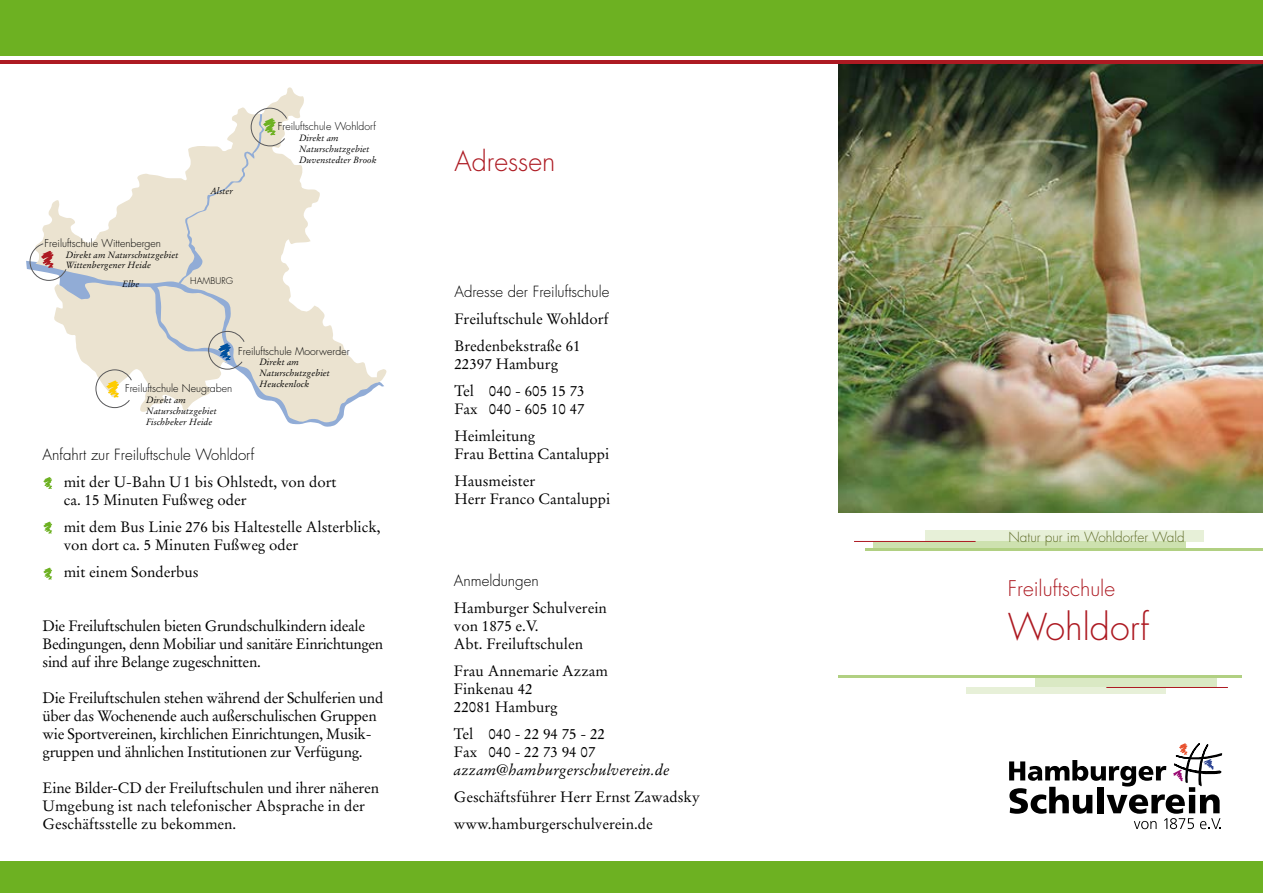
<style>
.page{position:relative;width:1263px;height:893px;background:#fff}
.page>*{position:absolute;margin:0;border:0;box-sizing:border-box;transform-origin:0 0}
.t1{font:300 36px "Futura";color:#ad1a22}
.t2{font:300 27px "Futura";color:#ad1a22}
.t3{font:300 21px "Futura";color:#ad1a22}
.t4{font:15px/18px "Stempel Garamond";color:#000}
.t5{font:15px/18px "Stempel Garamond";letter-spacing:-.02em;color:#000}
.t6{font:300 15px "Futura";color:#000}
.t7{font:italic 15px "Stempel Garamond";color:#000}
.t8{font:300 13.65px "Futura";color:#616e2a}
.t9{font:300 10.5px "Futura";color:#000}
.t10{font:italic 9px/10.8px "Stempel Garamond";color:#000}
.t11{font:300 9px "Futura";color:#000}
</style>
<div class="page">
<img style="left:839px;top:64px;width:424px;height:449px">
<div style="left:0;top:0;width:1263px;height:55px;background:#6db122"></div>
<div style="left:0;top:861px;width:1263px;height:32px;background:#6db122"></div>
<hr style="left:0;top:60px;width:1263px;height:4px;background:#ad1a22">
<div style="left:926px;top:530px;width:278px;height:12px;background:#e7f0d8"></div>
<div style="left:873px;top:542px;width:312px;height:7px;background:#cde1af"></div>
<hr style="left:854px;top:541px;width:121px;height:1px;background:#ad1a22">
<div style="left:1035px;top:677px;width:181px;height:11px;background:#dae9c4"></div>
<div style="left:966px;top:688px;width:199px;height:6px;background:#e7f0d8"></div>
<hr style="left:838px;top:676px;width:403px;height:2px;background:#b1d082">
<hr style="left:1106px;top:687px;width:122px;height:1px;background:#ad1a22">
<hr style="left:865px;top:549px;width:398px;height:2px;background:#b1d082">
<svg style="left:1009px;top:743px;width:214px;height:86px"></svg>
<svg style="left:43px;top:477px;width:9px;height:12px"></svg>
<svg style="left:43px;top:567px;width:10px;height:13px"></svg>
<svg style="left:43px;top:521px;width:10px;height:13px"></svg>
<svg style="left:269px;top:87px;width:118px;height:336px"></svg>
<svg style="left:30px;top:106px;width:257px;height:307px"></svg>
<p class="t10" style="left:210px;top:185px;width:24px">Alster</p>
<p class="t9" style="left:45px;top:237px;width:118px">Freiluftschule Wittenbergen</p>
<p class="t10" style="left:66px;top:249px;width:114px">Direkt am Naturschutzgebiet<br>Wittenbergener Heide</p>
<p class="t10" style="left:122px;top:279px;width:19px">Elbe</p>
<p class="t11" style="left:190px;top:275px;width:44px">HAMBURG</p>
<p class="t9" style="left:278px;top:120px;width:100px">Freiluftschule Wohldorf</p>
<p class="t10" style="left:299px;top:133px;width:79px">Direkt am<br>Naturschutzgebiet<br>Duvenstedter Brook</p>
<p class="t9" style="left:238px;top:344px;width:113px">Freiluftschule Moorwerder</p>
<p class="t10" style="left:259px;top:357px;width:72px">Direkt am<br>Naturschutzgebiet<br>Heuckenlock</p>
<p class="t9" style="left:125px;top:382px;width:109px">Freiluftschule Neugraben</p>
<p class="t10" style="left:146px;top:394px;width:72px">Direkt am<br>Naturschutzgebiet<br>Fischbeker Heide</p>
<p class="t6" style="left:43px;top:445px;width:213px">Anfahrt zur Freiluftschule Wohldorf</p>
<p class="t4" style="left:64px;top:473px;width:274px">mit der U-Bahn U1 bis Ohlstedt, von dort ca. 15 Minuten Fußweg oder</p>
<p class="t4" style="left:64px;top:518px;width:318px">mit dem Bus Linie 276 bis Haltestelle Alsterblick, von dort ca. 5 Minuten Fußweg oder</p>
<p class="t4" style="left:64px;top:563px;width:137px">mit einem Sonderbus</p>
<p class="t5" style="left:43px;top:617px;width:342px">Die Freiluftschulen bieten Grundschulkindern ideale<br>Bedingungen, denn Mobiliar und sanitäre Einrichtungen sind auf ihre Belange zugeschnitten.</p>
<p class="t5" style="left:43px;top:689px;width:342px">Die Freiluftschulen stehen während der Schulferien und über das Wochenende auch außerschulischen Gruppen wie Sportvereinen, kirchlichen Einrichtungen, Musik&shy;gruppen und ähnlichen Institutionen zur Verfügung.</p>
<p class="t4" style="left:43px;top:779px;width:338px">Eine Bilder-CD der Freiluftschulen und ihrer näheren<br>Umgebung ist nach telefonischer Absprache in der<br>Geschäftsstelle zu bekommen.</p>
<h2 class="t2" style="left:454px;top:144px;width:102px">Adressen</h2>
<p class="t6" style="left:454px;top:282px;width:156px">Adresse der Freiluftschule</p>
<p class="t4" style="left:454px;top:305px;width:156px;line-height:27px">Freiluftschule Wohldorf<br>Bredenbekstraße 61</p>
<p class="t4" style="left:454px;top:350px;width:132px;line-height:27px">22397 Hamburg<br>Tel 040 - 605 15 73</p>
<p class="t4" style="left:454px;top:395px;width:132px;line-height:27px">Fax 040 - 605 10 47<br>Heimleitung</p>
<p class="t4" style="left:454px;top:440px;width:157px;line-height:27px">Frau Bettina Cantaluppi<br>Hausmeister</p>
<p class="t4" style="left:454px;top:490px;width:157px">Herr Franco Cantaluppi</p>
<p class="t6" style="left:454px;top:571px;width:86px">Anmeldungen</p>
<p class="t4" style="left:454px;top:599px;width:154px">Hamburger Schulverein von 1875 e.V.<br>Abt. Freiluftschulen</p>
<p class="t4" style="left:454px;top:662px;width:156px">Frau Annemarie Azzam<br>Finkenau 42<br>22081 Hamburg</p>
<p class="t4" style="left:454px;top:725px;width:153px">Tel 040 - 22 94 75 - 22<br>Fax 040 - 22 73 94 07</p>
<p class="t7" style="left:454px;top:761px;width:217px">azzam@hamburgerschulverein.de</p>
<p class="t4" style="left:454px;top:783px;width:248px;line-height:27px">Geschäftsführer Herr Ernst Zawadsky www.hamburgerschulverein.de</p>
<p class="t8" style="left:1008px;top:528px;width:178px">Natur pur im Wohldorfer Wald</p>
<h3 class="t3" style="left:1008px;top:576px;width:109px">Freiluftschule</h3>
<h1 class="t1" style="left:1008px;top:605px;width:143px">Wohldorf</h1>
</div>
